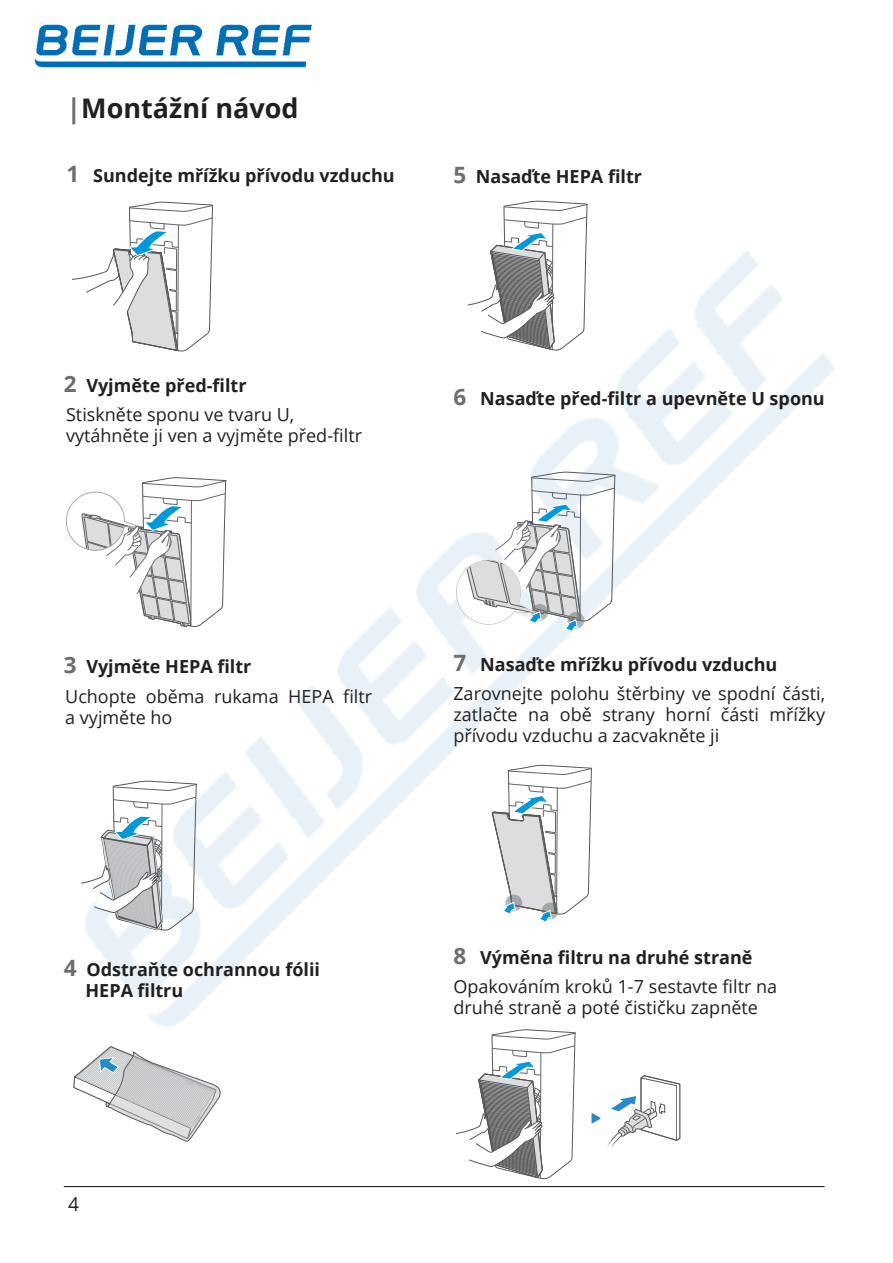
<style>
.page{position:relative;width:893px;height:1263px;background:#fff}
.page>*{position:absolute;margin:0;border:0;box-sizing:border-box;transform-origin:0 0}
.t1{font:700 27px "Open Sans";color:#231f20}
.t2{font:19.2px "Open Sans";color:#231f20}
.t3{font:18px/29.5px "Open Sans";color:#231f20}
.t4{font:700 18px/21px "Open Sans";color:#231f20}
.s1{color:#6c6d70}
.s2{font-size:22.5px;color:#6c6d70}
.s3{font-style:inherit}
.s4{font-weight:700;font-size:22.5px;color:#6c6d70}
.s5{font-weight:700}
</style>
<div class="page">
<img style="left:87px;top:200px;width:747px;height:830px">
<img style="left:34px;top:24px;width:278px;height:44px">
<hr style="left:64px;top:1186px;width:761px;height:1px;background:#231f20">
<svg style="left:72px;top:202px;width:141px;height:156px"></svg>
<svg style="left:66px;top:477px;width:160px;height:154px"></svg>
<svg style="left:81px;top:781px;width:116px;height:152px"></svg>
<svg style="left:73px;top:1046px;width:148px;height:96px"></svg>
<svg style="left:468px;top:201px;width:120px;height:153px"></svg>
<svg style="left:453px;top:472px;width:163px;height:161px"></svg>
<svg style="left:491px;top:765px;width:101px;height:160px"></svg>
<svg style="left:591px;top:1075px;width:89px;height:73px"></svg>
<svg style="left:456px;top:1030px;width:120px;height:150px"></svg>
<h1 class="t1" style="left:66px;top:89px;width:234px"><span class="s1">|</span>Montážní návod</h1>
<p class="t4" style="left:66px;top:164px;width:330px"><span class="s2">1</span> Sundejte mřížku přívodu vzduchu</p>
<p class="t4" style="left:453px;top:165px;width:190px"><span class="s2">5</span> Nasaďte <span class="s3">HEPA</span> f<span class="s3">il</span>tr</p>
<p class="t3" style="left:64px;top:370px;width:232px"><span class="s4">2</span> <span class="s5">Vyjměte před-f</span><span class="s5">il</span><span class="s5">t</span><span class="s5">r<br></span>Stiskněte sponu ve tvaru U,</p>
<p class="t3" style="left:66px;top:420px;width:297px">vytáhněte ji ven a vyjměte před-filtr</p>
<p class="t4" style="left:453px;top:388px;width:373px"><span class="s2">6</span> Nasaďte před-filtr a upevněte U sponu</p>
<p class="t3" style="left:64px;top:651px;width:310px"><span class="s4">3</span> <span class="s5">Vyjměte</span> <span class="s5">HEPA</span> <span class="s5">f</span><span class="s5">iltr<br></span>Uchopte oběma rukama HEPA filtr</p>
<p class="t3" style="left:65px;top:702px;width:109px">a vyjměte ho</p>
<p class="t4" style="left:86px;top:958px;width:236px;text-indent:-22px"><span class="s2">4</span> Odstraňte ochrannou fólii<br><span class="s3">HEPA</span> f<span class="s3">iltr</span>u</p>
<p class="t2" style="left:68px;top:1191px;width:12px">4</p>
<p class="t3" style="left:453px;top:649px;width:373px"><span class="s4">7</span> <span class="s5">Nasaďte mřížku přívodu vzduchu<br></span>Zarovnejte polohu štěrbiny ve spodní části,</p>
<p class="t3" style="left:453px;top:704px;width:373px;line-height:21px">zatlačte na obě strany horní části mřížky přívodu vzduchu a zacvakněte ji</p>
<p class="t3" style="left:453px;top:942px;width:325px"><span class="s4">8</span> <span class="s5">Výměna filtru na druhé straně<br></span>Opakováním kroků 1-7 sestavte filtr na</p>
<p class="t3" style="left:453px;top:992px;width:306px">druhé straně a poté čističku zapněte</p>
</div>
